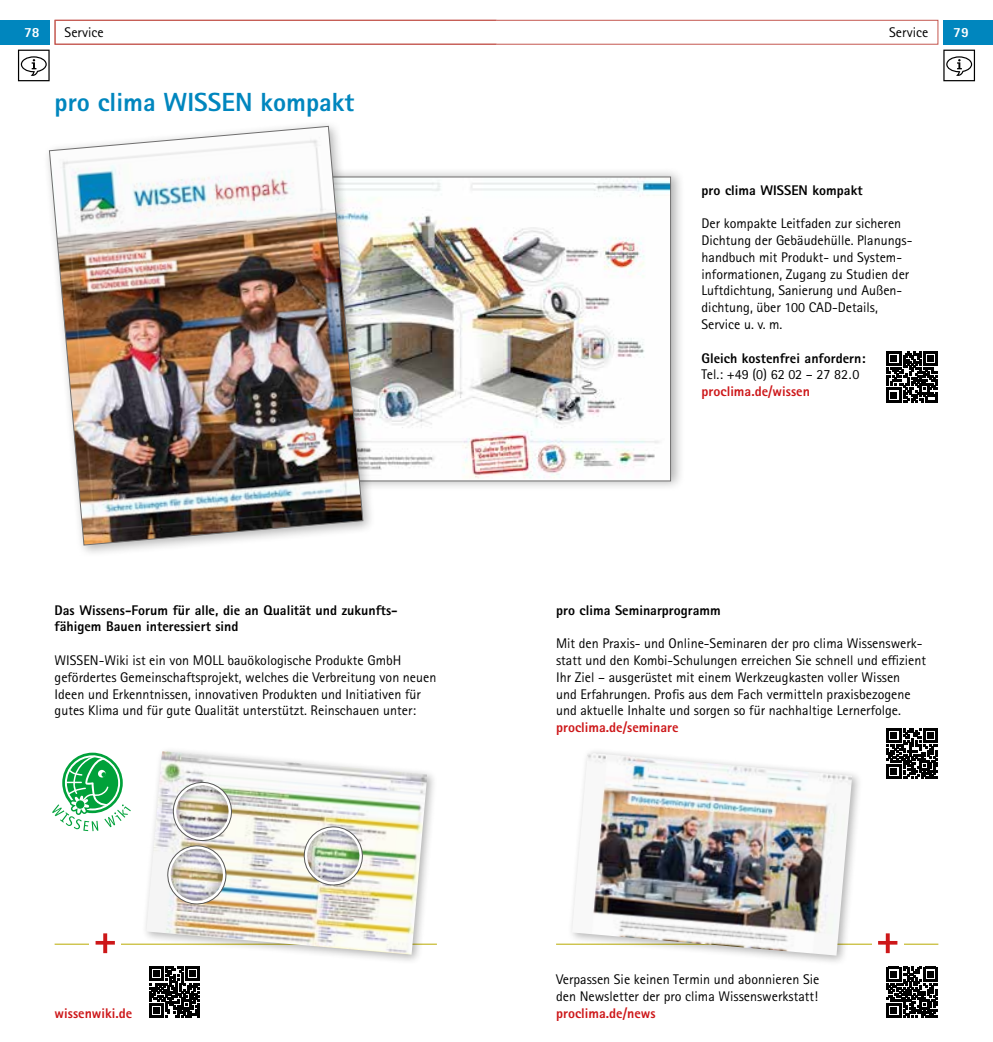
<style>
.page{position:relative;width:993px;height:1042px;background:#fff}
.page>*{position:absolute;margin:0;border:0;box-sizing:border-box;transform-origin:0 0}
.t1{font:800 26.25px "Rotis Sans Serif Pro";color:#0086be}
.t2{font:14px/16.8px "Rotis Sans Serif Pro";color:#000}
.t3{font:800 14px/16.8px "Rotis Sans Serif Pro";color:#000}
.t4{font:800 14px "Rotis Sans Serif Pro";color:#cd1719}
.t5{font:800 14px "Rotis Sans Serif Pro";color:#fff}
</style>
<div class="page">
<div style="left:0;top:20px;width:50px;height:25px;background:#0086be"></div>
<div style="left:943px;top:20px;width:49px;height:25px;background:#0086be"></div>
<div style="left:496px;top:20px;width:442px;height:25px;border:1px solid #c4574f"></div>
<div style="left:55px;top:20px;width:442px;height:25px;border:1px solid #c4574f"></div>
<svg style="left:943px;top:50px;width:31px;height:31px"></svg>
<svg style="left:18px;top:50px;width:32px;height:31px"></svg>
<div style="left:235px;top:167px;width:450px;height:324px;background:#000;opacity:.3"></div>
<img style="left:376px;top:179px;width:292px;height:300px">
<svg style="left:52px;top:755px;width:79px;height:76px"></svg>
<div style="left:76px;top:800px;width:8px;height:9px;background:#00a13a;border-radius:50%"></div>
<div style="left:42px;top:119px;width:334px;height:439px;background:#000;opacity:.3"></div>
<img style="left:49px;top:126px;width:314px;height:419px">
<svg style="left:886px;top:351px;width:51px;height:51px"></svg>
<svg style="left:886px;top:967px;width:51px;height:50px"></svg>
<svg style="left:886px;top:728px;width:51px;height:51px"></svg>
<svg style="left:149px;top:967px;width:51px;height:50px"></svg>
<hr style="left:556px;top:944px;width:382px;height:1px;background:#b9aa00">
<div style="left:871px;top:917px;width:32px;height:38px;background:#fff"></div>
<svg style="left:878px;top:933px;width:19px;height:20px"></svg>
<hr style="left:55px;top:944px;width:382px;height:1px;background:#b9aa00">
<div style="left:89px;top:917px;width:32px;height:38px;background:#fff"></div>
<svg style="left:95px;top:933px;width:20px;height:20px"></svg>
<div style="left:141px;top:746px;width:297px;height:219px;background:#000;opacity:.3"></div>
<img style="left:146px;top:751px;width:281px;height:203px">
<img style="left:301px;top:824px;width:64px;height:62px">
<img style="left:165px;top:779px;width:69px;height:126px">
<div style="left:566px;top:747px;width:296px;height:219px;background:#000;opacity:.3"></div>
<img style="left:571px;top:752px;width:280px;height:203px">
<p class="t5" style="left:24px;top:23px;width:17px">78</p>
<p class="t2" style="left:64px;top:24px;width:41px">Service</p>
<p class="t2" style="left:888px;top:24px;width:41px">Service</p>
<p class="t5" style="left:952px;top:23px;width:17px">79</p>
<h1 class="t1" style="left:55px;top:85px;width:301px">pro clima WISSEN kompakt</h1>
<p class="t3" style="left:55px;top:601px;width:343px">Das Wissens-Forum für alle, die an Qualität und zukunfts&shy;fähigem Bauen interessiert sind</p>
<p class="t2" style="left:55px;top:652px;width:383px">WISSEN-Wiki ist ein von MOLL bauökologische Produkte GmbH gefördertes Gemeinschaftsprojekt, welches die Verbreitung von neuen Ideen und Erkenntnissen, innovativen Produkten und Initiativen für gutes Klima und für gute Qualität unterstützt. Reinschauen unter:</p>
<p class="t4" style="left:55px;top:1004px;width:79px">wissenwiki.de</p>
<p class="t3" style="left:701px;top:181px;width:162px">pro clima WISSEN kompakt</p>
<p class="t2" style="left:701px;top:215px;width:212px">Der kompakte Leitfaden zur sicheren Dichtung der Gebäudehülle. Planungs&shy;handbuch mit Produkt- und System&shy;informationen, Zugang zu Studien der Luftdichtung, Sanierung und Außen&shy;dichtung, über 100 CAD-Details, Service u. v. m.</p>
<p class="t3" style="left:701px;top:349px;width:165px">Gleich kostenfrei anfordern:</p>
<p class="t2" style="left:701px;top:366px;width:159px">Tel.: +49 (0) 62 02 – 27 82.0</p>
<p class="t4" style="left:701px;top:382px;width:110px">proclima.de/wissen</p>
<p class="t3" style="left:556px;top:601px;width:166px">pro clima Seminarprogramm</p>
<p class="t2" style="left:556px;top:635px;width:371px">Mit den Praxis- und Online-Seminaren der pro clima Wissenswerk&shy;statt und den Kombi-Schulungen erreichen Sie schnell und effizient Ihr Ziel – ausgerüstet mit einem Werkzeugkasten voller Wissen<br>und Erfahrungen. Profis aus dem Fach vermitteln praxisbezogene und aktuelle Inhalte und sorgen so für nachhaltige Lernerfolge.</p>
<p class="t4" style="left:556px;top:718px;width:124px">proclima.de/seminare</p>
<p class="t2" style="left:556px;top:971px;width:265px">Verpassen Sie keinen Termin und abonnieren Sie den Newsletter der pro clima Wissenswerkstatt!</p>
<p class="t4" style="left:556px;top:1004px;width:101px">proclima.de/news</p>
</div>
